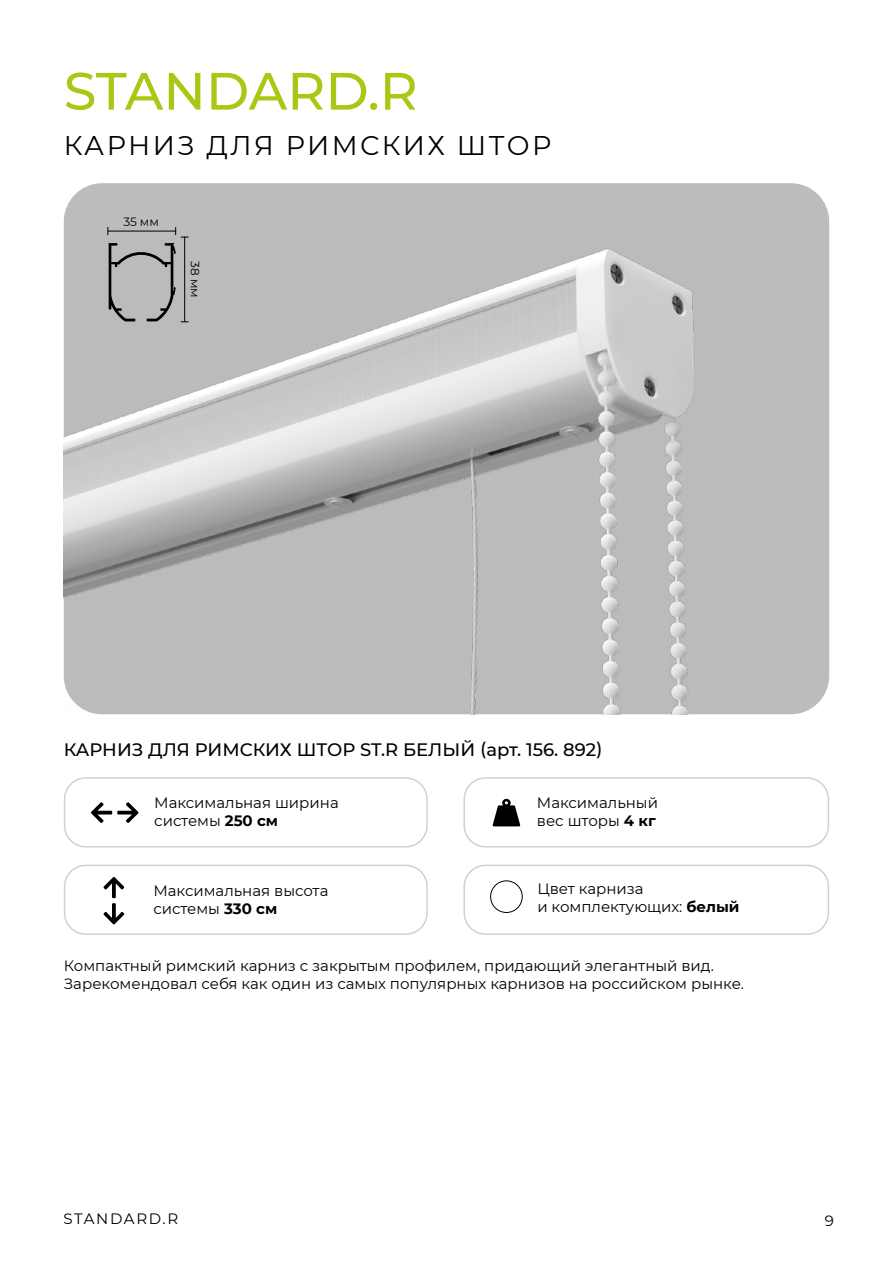
<style>
.page{position:relative;width:893px;height:1263px;background:#fff}
.page>*{position:absolute;margin:0;border:0;box-sizing:border-box;transform-origin:0 0}
.t1{font:500 52.5px "Montserrat";color:#a8c813}
.t2{font:27px "Montserrat";letter-spacing:.09em;color:#000}
.t3{font:500 18px "Montserrat";color:#000}
.t4{font:15px/18px "Montserrat";color:#000}
.t5{font:15px "Montserrat";letter-spacing:.11em;color:#000}
.t6{font:12px "Montserrat";color:#000}
.s1{font-weight:700}
</style>
<div class="page">
<div style="left:64px;top:183px;width:765px;height:531px;background:#bcbcbc;border-radius:38px"></div>
<img style="left:64px;top:248px;width:631px;height:466px">
<svg style="left:91px;top:802px;width:48px;height:21px"></svg>
<div style="left:490px;top:880px;width:33px;height:33px;border:1px solid #000;border-radius:50%"></div>
<svg style="left:107px;top:227px;width:82px;height:95px"></svg>
<svg style="left:103px;top:877px;width:21px;height:47px"></svg>
<svg style="left:493px;top:799px;width:27px;height:27px"></svg>
<div style="left:64px;top:865px;width:364px;height:70px;border:2px solid #b3b2b2;border-radius:21px"></div>
<div style="left:463px;top:865px;width:366px;height:70px;border:2px solid #b3b2b2;border-radius:21px"></div>
<div style="left:463px;top:777px;width:366px;height:70px;border:2px solid #b3b2b2;border-radius:21px"></div>
<div style="left:64px;top:777px;width:364px;height:70px;border:2px solid #b3b2b2;border-radius:21px"></div>
<h1 class="t1" style="left:64px;top:54px;width:355px">STANDARD.R</h1>
<h2 class="t2" style="left:64px;top:126px;width:489px">КАРНИЗ ДЛЯ РИМСКИХ ШТОР</h2>
<p class="t6" style="left:123px;top:213px;width:37px">35 мм</p>
<p class="t6" style="left:203px;top:261px;width:38px;rotate:90deg">38 мм</p>
<p class="t3" style="left:64px;top:737px;width:540px">КАРНИЗ ДЛЯ РИМСКИХ ШТОР ST.R БЕЛЫЙ (арт. 156. 892)</p>
<p class="t4" style="left:537px;top:793px;width:123px">Максимальный вес шторы <span class="s1">4 кг</span></p>
<p class="t4" style="left:154px;top:793px;width:186px">Максимальная ширина системы <span class="s1">250 см</span></p>
<p class="t4" style="left:153px;top:881px;width:177px">Максимальная высота системы <span class="s1">330 см</span></p>
<p class="t4" style="left:537px;top:879px;width:204px">Цвет карниза<br>и комплектующих: <span class="s1">белый</span></p>
<p class="t4" style="left:64px;top:956px;width:682px">Компактный римский карниз с закрытым профилем, придающий элегантный вид.<br>Зарекомендовал себя как один из самых популярных карнизов на российском рынке.</p>
<p class="t5" style="left:63px;top:1208px;width:116px">STANDARD.R</p>
<p class="t4" style="left:825px;top:1211px;width:11px">9</p>
</div>
